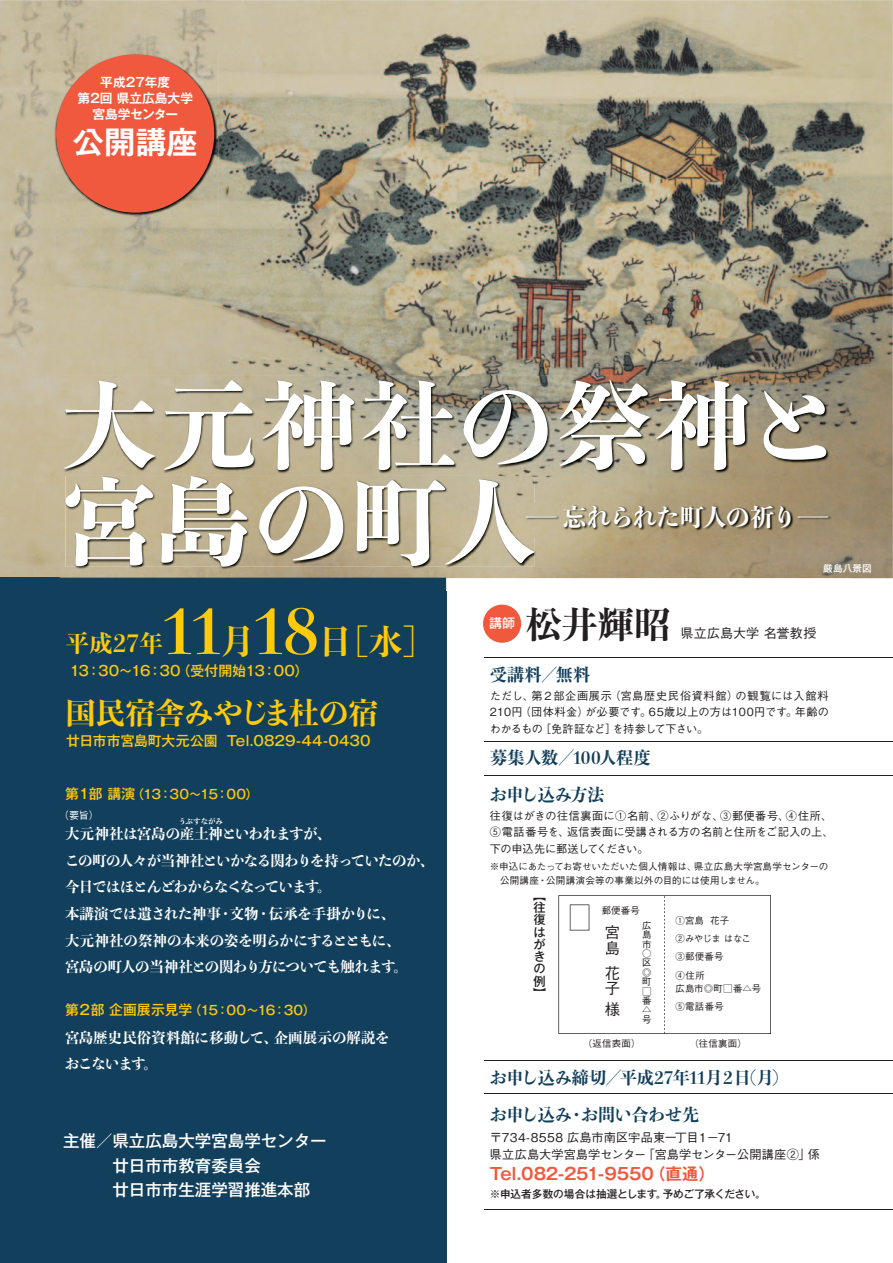
<style>
.page{position:relative;width:893px;height:1263px;background:#fff}
.page>*{position:absolute;margin:0;border:0;box-sizing:border-box;transform-origin:0 0}
.t1{font:95.1px "P Bunkyu Md Min Std EB 90 pv RKSJ H";letter-spacing:.03em;color:#fff}
.t2{font:61.05px "P Bunkyu Md Min Std EB 90 pv RKSJ H";color:#feca0a}
.t3{font:36.15px "P Bunkyu Md Min Std EB 90 pv RKSJ H";color:#231f20}
.t4{font:33.6px "P Bunkyu Md Min Std EB 90 pv RKSJ H";color:#feca0a}
.t5{font:31.2px "Gothic MB101 Pr 6 N De Bold 90 pv RKSJ H";color:#fff}
.t6{font:29.7px "P Bunkyu Md Min Std EB 90 pv RKSJ H";color:#feca0a}
.t7{font:23.85px "P Bunkyu Md Min Std EB 90 pv RKSJ H";letter-spacing:-.025em;color:#fff;scale:2 1}
.t8{font:23.4px "P Bunkyu Md Min Std EB 90 pv RKSJ H";color:#feca0a}
.t9{font:16.95px "P Bunkyu Md Min Std EB 90 pv RKSJ H";letter-spacing:-.01em;color:#123f5b}
.t10{font:16.95px "P Bunkyu Md Min Std EB 90 pv RKSJ H";letter-spacing:-.035em;color:#123f5b}
.t11{font:16.5px/24.5px "Gothic MB101 Pr 6 N Medium 90 pv RKSJ H";color:#fff}
.t12{font:16.5px "Gothic MB101 Pr 6 N De Bold 90 pv RKSJ H";letter-spacing:-.01em;color:#f0593e}
.t13{font:15.3px/15.3px "Gothic BBB Pro Medium 90 pv RKSJ V";color:#231f20}
.t14{font:14.4px/26.5px "P Bunkyu Md Min Std EB 90 pv RKSJ H";letter-spacing:-.03em;color:#fff}
.t15{font:14.4px/26.5px "P Bunkyu Md Min Std EB 90 pv RKSJ H";letter-spacing:-.01em;color:#fff}
.t16{font:14.4px "P Bunkyu Md Min Std EB 90 pv RKSJ H";letter-spacing:-.065em;color:#fff}
.t17{font:14.4px "P Bunkyu Md Min Std EB 90 pv RKSJ H";letter-spacing:.015em;color:#fff}
.t18{font:13.8px "Gothic MB101 Pr 6 N Medium 90 pv RKSJ H";color:#feca0a}
.t19{font:13.05px "Gothic BBB Pro Medium 90 pv RKSJ H";letter-spacing:.015em;color:#231f20}
.t20{font:13.05px "Gothic MB101 Pr 6 N Medium 90 pv RKSJ H";color:#fff}
.t21{font:12.75px "Gothic MB101 Pr 6 N Medium 90 pv RKSJ H";letter-spacing:-.035em;color:#feca0a}
.t22{font:12.75px/15.8px "Gothic MB101 Pr 6 N De Bold 90 pv RKSJ H";color:#fff;text-align:center}
.t23{font:12.15px "Gothic BBB Pro Medium 90 pv RKSJ H";color:#231f20}
.t24{font:12.15px/12.1px "Gothic MB101 Pr 6 N Medium 90 pv RKSJ V";color:#231f20;text-align:justify}
.t25{font:11.1px/16.5px "Gothic BBB Pro Medium 90 pv RKSJ H";letter-spacing:.015em;color:#231f20;text-align:right}
.t26{font:11.1px/16.5px "Gothic BBB Pro Medium 90 pv RKSJ H";letter-spacing:-.015em;color:#231f20}
.t27{font:11.1px "Gothic BBB Pro Medium 90 pv RKSJ H";letter-spacing:.065em;color:#231f20}
.t28{font:11.1px "Gothic BBB Pro Medium 90 pv RKSJ H";letter-spacing:-.08em;color:#231f20}
.t29{font:11.1px "Gothic BBB Pro Medium 90 pv RKSJ H";letter-spacing:.06em;color:#231f20}
.t30{font:10.65px "Gothic MB101 Pr 6 N Medium 90 pv RKSJ H";letter-spacing:-.015em;color:#231f20}
.t31{font:10.65px "Gothic MB101 Pr 6 N Medium 90 pv RKSJ H";letter-spacing:-.04em;color:#231f20}
.t32{font:10.05px "Gothic BBB Pr 6 N Medium 90 pv RKSJ H";color:#fff}
.t33{font:9.6px/13.4px "Gothic BBB Pro Medium 90 pv RKSJ H";letter-spacing:.005em;color:#231f20}
.t34{font:9.6px "Gothic MB101 Pr 6 N Medium 90 pv RKSJ H";letter-spacing:.02em;color:#fff}
.t35{font:9.45px/18.3px "Gothic BBB Pro Medium 90 pv RKSJ H";letter-spacing:.025em;color:#231f20}
.t36{font:9.45px/9.4px "Gothic BBB Pro Medium 90 pv RKSJ V";color:#231f20;text-align:justify}
.t37{font:7.5px "P Bunkyu Md Min Std EB 90 pv RKSJ H";letter-spacing:-.01em;color:#fff}
</style>
<div class="page">
<img style="left:0;top:0;width:893px;height:578px">
<div style="left:0;top:578px;width:446px;height:685px;background:#123f5b"></div>
<img style="left:60px;top:376px;width:790px;height:101px">
<img style="left:60px;top:477px;width:52px;height:101px">
<img style="left:534px;top:477px;width:315px;height:101px">
<img style="left:112px;top:567px;width:422px;height:11px">
<img style="left:66px;top:476px;width:468px;height:91px">
<img style="left:516px;top:503px;width:324px;height:34px">
<div style="left:483px;top:605px;width:38px;height:38px;background:#f0593e;border-radius:50%"></div>
<img style="left:54px;top:53px;width:164px;height:163px">
<div style="left:56px;top:54px;width:158px;height:159px;background:#f0593e;border-radius:50%"></div>
<hr style="left:485px;top:657px;width:408px;height:1px;background:#231f20">
<hr style="left:485px;top:741px;width:408px;height:1px;background:#231f20">
<hr style="left:485px;top:1060px;width:408px;height:1px;background:#231f20">
<hr style="left:485px;top:775px;width:408px;height:1px;background:#231f20">
<svg style="left:558px;top:895px;width:213px;height:139px"></svg>
<hr style="left:485px;top:1094px;width:408px;height:1px;background:#231f20">
<hr style="left:485px;top:1209px;width:408px;height:1px;background:#231f20">
<p class="t22" style="left:78px;top:74px;width:117px">平成27年度<br>第２回県立広島大学宮島学センター</p>
<h3 class="t5" style="left:73px;top:116px;width:126px">公開講座</h3>
<h1 class="t1" style="left:62px;top:352px;width:781px">大元神社の祭神と</h1>
<h1 class="t1" style="left:62px;top:448px;width:477px">宮島の町人</h1>
<h3 class="t7" style="left:518px;top:498px;width:141px">－忘れられた町人の祈り</h3>
<h3 class="t7" style="left:789px;top:498px;width:25px">－</h3>
<p class="t34" style="left:823px;top:560px;width:50px">厳島八景図</p>
<h2 class="t2" style="left:255px;top:584px;width:65px">18</h2>
<h2 class="t2" style="left:164px;top:584px;width:59px">11</h2>
<h3 class="t4" style="left:221px;top:615px;width:35px">月</h3>
<h3 class="t8" style="left:66px;top:625px;width:98px">平成27年</h3>
<h3 class="t4" style="left:318px;top:615px;width:119px">［日水］</h3>
<p class="t18" style="left:177px;top:659px;width:133px">（受付開始13：00(</p>
<p class="t18" style="left:69px;top:659px;width:113px">13：30～16：30</p>
<h3 class="t6" style="left:66px;top:689px;width:314px">国民宿舎みやじま杜の宿</h3>
<p class="t18" style="left:227px;top:729px;width:145px">Tel.0829-44-0430</p>
<p class="t18" style="left:66px;top:729px;width:153px">廿日市市宮島町大元公園</p>
<p class="t18" style="left:65px;top:782px;width:72px">第１部講演</p>
<p class="t21" style="left:132px;top:783px;width:128px">)13：30~15：00(</p>
<p class="t32" style="left:59px;top:807px;width:42px">（要旨(</p>
<p class="t37" style="left:179px;top:816px;width:46px">うぶすながみ</p>
<p class="t14" style="left:65px;top:820px;width:268px">大元神社は宮島の産土神といわれますが、</p>
<p class="t14" style="left:65px;top:846px;width:371px">この町の人々が当神社といかなる関わりを持っていたのか、</p>
<p class="t16" style="left:65px;top:876px;width:268px">今日ではほとんどわからなくなっています。</p>
<p class="t15" style="left:230px;top:900px;width:167px">文物・伝承を手掛かりに、</p>
<p class="t14" style="left:65px;top:900px;width:344px">本講演では遺された神事<br>大元神社の祭神の本来の姿を明らかにするとともに、宮島の町人の当神社との関わり方についても触れます。</p>
<p class="t14" style="left:218px;top:900px;width:16px">・</p>
<p class="t18" style="left:65px;top:998px;width:129px">第２部企画展示見学</p>
<p class="t21" style="left:189px;top:999px;width:128px">)15：00~16：30(</p>
<p class="t15" style="left:65px;top:1023px;width:214px">宮島歴史民俗資料館に移動して、おこないます。</p>
<p class="t17" style="left:274px;top:1026px;width:117px">企画展示の解説を</p>
<p class="t11" style="left:63px;top:1128px;width:265px">主催／県立広島大学宮島学センター　　　廿日市市教育委員会<br>　　　廿日市市生涯学習推進本部</p>
<p class="t20" style="left:489px;top:612px;width:28px">講師</p>
<h3 class="t3" style="left:526px;top:596px;width:146px">松井輝昭</h3>
<p class="t9" style="left:490px;top:661px;width:102px">受講料／無料</p>
<p class="t19" style="left:681px;top:623px;width:137px">県立広島大学名誉教授</p>
<p class="t27" style="left:609px;top:687px;width:130px">（宮島歴史民俗資料館）</p>
<p class="t29" style="left:531px;top:687px;width:82px">第２部企画展示</p>
<p class="t27" style="left:735px;top:687px;width:94px">の観覧には入館料</p>
<p class="t25" style="left:490px;top:686px;width:46px">ただし、</p>
<p class="t25" style="left:520px;top:702px;width:70px">（団体料金）</p>
<p class="t25" style="left:795px;top:702px;width:36px">年齢の</p>
<p class="t25" style="left:649px;top:702px;width:150px">65歳以上の方は100円です。</p>
<p class="t25" style="left:585px;top:702px;width:67px">が必要です。</p>
<p class="t25" style="left:490px;top:702px;width:34px">210円</p>
<p class="t28" style="left:613px;top:720px;width:97px">を持参して下さい。</p>
<p class="t25" style="left:540px;top:719px;width:78px">［免許証など］</p>
<p class="t25" style="left:490px;top:719px;width:55px">わかるもの</p>
<p class="t9" style="left:490px;top:745px;width:162px">募集人数／100人程度</p>
<p class="t10" style="left:490px;top:781px;width:116px">お申し込み方法</p>
<p class="t25" style="left:490px;top:806px;width:345px">往復はがきの往信裏面に①名前、②ふりがな、③郵便番号、④住所、返信表面に受講される方の名前と住所をご記入の上、</p>
<p class="t26" style="left:490px;top:823px;width:160px">⑤電話番号を、<br>下の申込先に郵送してください。</p>
<p class="t33" style="left:694px;top:859px;width:136px">県立広島大学宮島学センターの</p>
<p class="t33" style="left:500px;top:859px;width:266px;text-indent:-10px">※申込にあたってお寄せいただいた個人情報は、<br>公開講座・公開講演会等の事業以外の目的には使用しません。</p>
<p class="t24" style="left:534px;top:889px;width:14px">】往復はがきの例【</p>
<p class="t35" style="left:602px;top:900px;width:40px">郵便番号</p>
<p class="t13" style="left:605px;top:923px;width:16px">宮島</p>
<p class="t13" style="left:605px;top:964px;width:16px">花子</p>
<p class="t13" style="left:605px;top:999px;width:17px">様</p>
<p class="t35" style="left:583px;top:1033px;width:59px">（返信表面）</p>
<p class="t36" style="left:642px;top:919px;width:11px">広島市○区◎町□番△号</p>
<p class="t35" style="left:675px;top:910px;width:77px">①宮島<br>②みやじまはなこ<br>③郵便番号<br>④住所</p>
<p class="t35" style="left:675px;top:978px;width:87px">広島市◎町□番△号<br>⑤電話番号</p>
<p class="t35" style="left:690px;top:1033px;width:59px">（往信裏面(</p>
<p class="t35" style="left:710px;top:910px;width:21px">花子</p>
<p class="t9" style="left:734px;top:1065px;width:46px">日月( (</p>
<p class="t9" style="left:490px;top:1065px;width:234px">お申し込み締切／平成27年11月</p>
<p class="t9" style="left:719px;top:1065px;width:19px">２</p>
<p class="t9" style="left:581px;top:1101px;width:119px">お問い合わせ先</p>
<p class="t9" style="left:490px;top:1101px;width:83px">お申し込み</p>
<p class="t9" style="left:568px;top:1101px;width:19px">・</p>
<p class="t23" style="left:490px;top:1128px;width:210px">〒734-8558 広島市南区宇品東一丁目</p>
<p class="t23" style="left:697px;top:1128px;width:38px">１－71</p>
<p class="t23" style="left:643px;top:1144px;width:170px">「宮島学センター公開講座②」</p>
<p class="t23" style="left:490px;top:1144px;width:158px">県立広島大学宮島学センター</p>
<p class="t23" style="left:808px;top:1144px;width:14px">係</p>
<p class="t12" style="left:649px;top:1160px;width:67px">（直通(</p>
<p class="t12" style="left:490px;top:1160px;width:166px">Tel.082-251-9550</p>
<p class="t31" style="left:663px;top:1185px;width:105px">予めご了承ください。</p>
<p class="t30" style="left:490px;top:1185px;width:169px">※申込者多数の場合は抽選とします</p>
<p class="t30" style="left:656px;top:1185px;width:12px">。</p>
</div>
